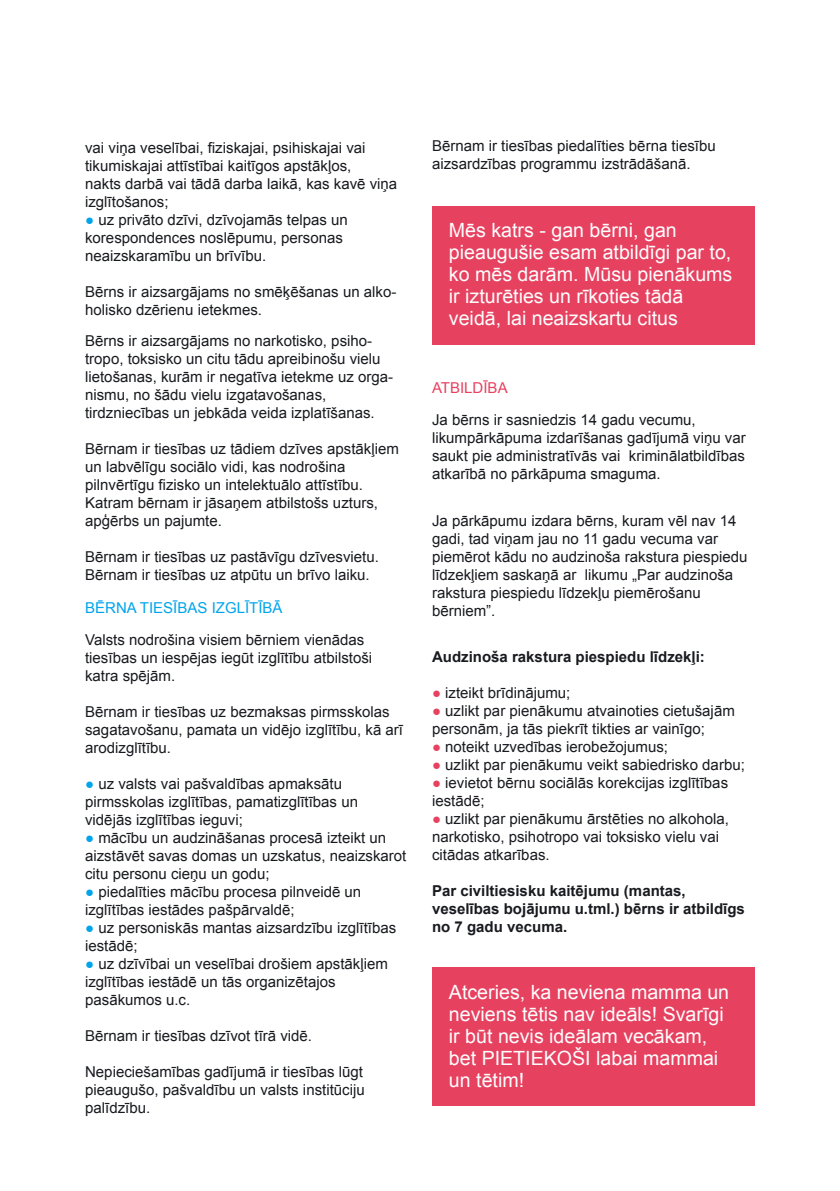
<style>
.page{position:relative;width:840px;height:1191px;background:#fff}
.page>*{position:absolute;margin:0;border:0;box-sizing:border-box;transform-origin:0 0}
.t1{font:19.6px/22px "Arial";color:#fcfdfd}
.t2{font:15px/18px "Arial";color:#181a1f}
.t3{font:700 15px/18px "Arial";color:#181a1f}
.t4{font:15px "Arial";color:#00a4eb}
.t5{font:15px "Arial";color:#e74160}
.s1{color:#00a4eb}
.s2{color:#e74160}
</style>
<div class="page">
<div style="left:432px;top:206px;width:322px;height:138px;background:#e74160"></div>
<div style="left:432px;top:967px;width:322px;height:139px;background:#e74160"></div>
<p class="t2" style="left:85px;top:139px;width:313px">vai viņa veselībai, fiziskajai, psihiskajai vai tikumiskajai attīstībai kaitīgos apstākļos,<br>nakts darbā vai tādā darba laikā, kas kavē viņa izglītošanos;</p>
<p class="t2" style="left:85px;top:211px;width:264px"><span class="s1">●</span> uz privāto dzīvi, dzīvojamās telpas un korespondences noslēpumu, personas neaizskaramību un brīvību.</p>
<p class="t2" style="left:85px;top:283px;width:312px">Bērns ir aizsargājams no smēķēšanas un alko&shy;holisko dzērienu ietekmes.</p>
<p class="t2" style="left:85px;top:332px;width:309px">Bērns ir aizsargājams no narkotisko, psiho&shy;tropo, toksisko un citu tādu apreibinošu vielu lietošanas, kurām ir negatīva ietekme uz orga&shy;nismu, no šādu vielu izgatavošanas, tirdzniecības un jebkāda veida izplatīšanas.</p>
<p class="t2" style="left:85px;top:440px;width:315px">Bērnam ir tiesības uz tādiem dzīves apstākļiem un labvēlīgu sociālo vidi, kas nodrošina pilnvērtīgu fizisko un intelektuālo attīstību.<br>Katram bērnam ir jāsaņem atbilstošs uzturs, apģērbs un pajumte.</p>
<p class="t2" style="left:85px;top:548px;width:295px">Bērnam ir tiesības uz pastāvīgu dzīvesvietu.<br>Bērnam ir tiesības uz atpūtu un brīvo laiku.</p>
<p class="t4" style="left:85px;top:597px;width:199px">Bērna tiesības izglītībā</p>
<p class="t2" style="left:85px;top:631px;width:288px">Valsts nodrošina visiem bērniem vienādas tiesības un iespējas iegūt izglītību atbilstoši katra spējām.</p>
<p class="t2" style="left:85px;top:703px;width:319px">Bērnam ir tiesības uz bezmaksas pirmsskolas sagatavošanu, pamata un vidējo izglītību, kā arī arodizglītību.</p>
<p class="t2" style="left:85px;top:775px;width:274px"><span class="s1">●</span> uz valsts vai pašvaldības apmaksātu pirmsskolas izglītības, pamatizglītības un vidējās izglītības ieguvi;</p>
<p class="t2" style="left:85px;top:829px;width:322px"><span class="s1">●</span> mācību un audzināšanas procesā izteikt un aizstāvēt savas domas un uzskatus, neaizskarot citu personu cieņu un godu;</p>
<p class="t2" style="left:85px;top:883px;width:277px"><span class="s1">●</span> piedalīties mācību procesa pilnveidē un izglītības iestādes pašpārvaldē;</p>
<p class="t2" style="left:85px;top:919px;width:312px"><span class="s1">●</span> uz personiskās mantas aizsardzību izglītības iestādē;</p>
<p class="t2" style="left:85px;top:955px;width:304px"><span class="s1">●</span> uz dzīvībai un veselībai drošiem apstākļiem izglītības iestādē un tās organizētajos pasākumos u.c.</p>
<p class="t2" style="left:85px;top:1027px;width:228px">Bērnam ir tiesības dzīvot tīrā vidē.</p>
<p class="t2" style="left:85px;top:1063px;width:281px;text-align:justify">N epieciešamības gadījumā ir tiesības lūgt pieaugušo, pašvaldību un valsts institūciju palīdzību.</p>
<p class="t2" style="left:432px;top:137px;width:285px">Bērnam ir tiesības piedalīties bērna tiesību aizsardzības programmu izstrādāšanā.</p>
<h1 class="t1" style="left:448px;top:219px;width:285px">Mēs katrs - gan bērni, gan pieaugušie esam atbildīgi par to, ko mēs darām. Mūsu pienākums ir izturēties un rīkoties tādā veidā, lai neaizskartu citus</h1>
<p class="t5" style="left:432px;top:377px;width:77px">Atbildība</p>
<p class="t2" style="left:432px;top:410px;width:315px">Ja bērns ir sasniedzis 14 gadu vecumu, likumpārkāpuma izdarīšanas gadījumā viņu var saukt pie administratīvās vai kriminālatbildības atkarībā no pārkāpuma smaguma.</p>
<p class="t2" style="left:432px;top:512px;width:317px">Ja pārkāpumu izdara bērns, kuram vēl nav 14 gadi, tad viņam jau no 11 gadu vecuma var piemērot kādu no audzinoša rakstura piespiedu līdzekļiem saskaņā ar likumu „Par audzinoša rakstura piespiedu līdzekļu piemērošanu bērniem”.</p>
<p class="t3" style="left:432px;top:648px;width:274px">Audzinoša rakstura piespiedu līdzekļi:</p>
<p class="t2" style="left:432px;top:683px;width:140px"><span class="s2">●</span> izteikt brīdinājumu;</p>
<p class="t2" style="left:432px;top:701px;width:304px"><span class="s2">●</span> uzlikt par pienākumu atvainoties cietušajām personām, ja tās piekrīt tikties ar vainīgo;</p>
<p class="t2" style="left:432px;top:737px;width:237px"><span class="s2">●</span> noteikt uzvedības ierobežojumus;</p>
<p class="t2" style="left:432px;top:755px;width:314px"><span class="s2">●</span> uzlikt par pienākumu veikt sabiedrisko darbu;</p>
<p class="t2" style="left:432px;top:773px;width:297px"><span class="s2">●</span> ievietot bērnu sociālās korekcijas izglītības iestādē;</p>
<p class="t2" style="left:432px;top:809px;width:298px"><span class="s2">●</span> uzlikt par pienākumu ārstēties no alkohola, narkotisko, psihotropo vai toksisko vielu vai citādas atkarības.</p>
<p class="t3" style="left:432px;top:882px;width:314px">Par civiltiesisku kaitējumu (mantas, veselības bojājumu u.tml.) bērns ir atbildīgs no 7 gadu vecuma.</p>
<h1 class="t1" style="left:448px;top:981px;width:281px">Atceries, ka neviena mamma un neviens tētis nav ideāls! Svarīgi ir būt nevis ideālam vecākam, bet PIETIEKO</h1>
<h1 class="t1" style="left:572px;top:1047px;width:147px">ŠI labai mammai</h1>
<h1 class="t1" style="left:448px;top:1069px;width:77px">un tētim!</h1>
</div>
